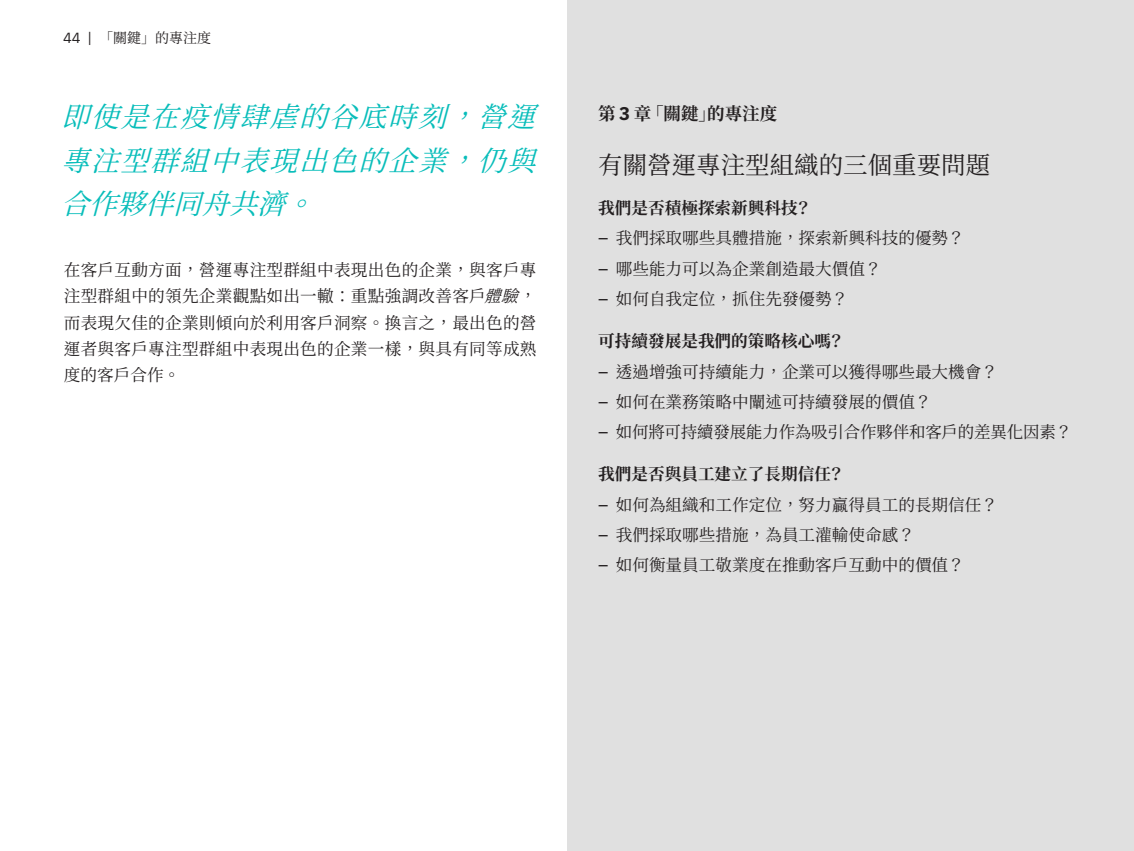
<style>
.page{position:relative;width:1134px;height:851px;background:#fff}
.page>*{position:absolute;margin:0;border:0;box-sizing:border-box;transform-origin:0 0}
.Quote_16_22{font:italic 28px/43.8px "Noto Serif CJ Ktc";color:#08bdba;text-align:justify}
.Head_2__8_5_13{font:24.5px "Noto Serif CJ Ktc";color:#231f20}
.Head_2__8_5_13-2{font:700 17.5px "Noto Serif CJ Ktc";color:#231f20}
.Body_Reg__9_5_12_5{font:16.62px/26.2px "Noto Serif CJ Ktc";color:#231f20;text-align:justify}
.Body_Reg__9_5_12_5-2{font:700 16.62px "Noto Serif CJ Ktc";color:#231f20}
.t1{font:14px "Noto Serif CJ Ktc";color:#231f20}
.s1{font-family:"IBM Plex Sans";font-size:14.7px}
.s2{font-style:italic}
.s3{font-family:"IBM Plex Sans";font-size:18.38px}
.s4{font-family:"IBM Plex Sans";font-size:17.5px}
</style>
<div class="page">
<div style="left:567px;top:0;width:567px;height:850px;background:#e0e0e0"></div>
<p class="t1" style="left:63px;top:30px;width:150px"><span class="s1">44 |</span> 「關鍵」的專注度</p>
<p class="Quote_16_22" style="left:61px;top:95px;width:497px">即使是在疫情肆虐的谷底時刻，營運專注型群組中表現出色的企業，仍與合作夥伴同舟共濟。</p>
<p class="Body_Reg__9_5_12_5" style="left:64px;top:257px;width:474px">在客戶互動方面，營運專注型群組中表現出色的企業，與客戶專注型群組中的領先企業觀點如出一轍：重點強調改善客戶<span class="s2">體驗</span>，而表現欠佳的企業則傾向於利用客戶洞察。換言之，最出色的營運者與客戶專注型群組中表現出色的企業一樣，與具有同等成熟度的客戶合作。</p>
<p class="Head_2__8_5_13-2" style="left:598px;top:104px;width:181px">第 <span class="s3">3</span> 章「關鍵」的專注度</p>
<p class="Head_2__8_5_13" style="left:598px;top:151px;width:393px">有關營運專注型組織的三個重要問題</p>
<p class="Body_Reg__9_5_12_5-2" style="left:598px;top:198px;width:215px">我們是否積極探索新興科技？</p>
<p class="Body_Reg__9_5_12_5" style="left:598px;top:225px;width:368px"><span class="s4">–</span> 我們採取哪些具體措施，探索新興科技的優勢？</p>
<p class="Body_Reg__9_5_12_5" style="left:598px;top:256px;width:285px"><span class="s4">–</span> 哪些能力可以為企業創造最大價值？</p>
<p class="Body_Reg__9_5_12_5" style="left:598px;top:286px;width:252px"><span class="s4">–</span> 如何自我定位，抓住先發優勢？</p>
<p class="Body_Reg__9_5_12_5-2" style="left:598px;top:331px;width:248px">可持續發展是我們的策略核心嗎？</p>
<p class="Body_Reg__9_5_12_5" style="left:598px;top:358px;width:401px"><span class="s4">–</span> 透過增強可持續能力，企業可以獲得哪些最大機會？</p>
<p class="Body_Reg__9_5_12_5" style="left:598px;top:389px;width:335px"><span class="s4">–</span> 如何在業務策略中闡述可持續發展的價值？</p>
<p class="Body_Reg__9_5_12_5" style="left:598px;top:419px;width:475px"><span class="s4">–</span> 如何將可持續發展能力作為吸引合作夥伴和客戶的差異化因素？</p>
<p class="Body_Reg__9_5_12_5-2" style="left:598px;top:465px;width:248px">我們是否與員工建立了長期信任？</p>
<p class="Body_Reg__9_5_12_5" style="left:598px;top:491px;width:401px"><span class="s4">–</span> 如何為組織和工作定位，努力贏得員工的長期信任？</p>
<p class="Body_Reg__9_5_12_5" style="left:598px;top:522px;width:318px"><span class="s4">–</span> 我們採取哪些措施，為員工灌輸使命感？</p>
<p class="Body_Reg__9_5_12_5" style="left:598px;top:552px;width:368px"><span class="s4">–</span> 如何衡量員工敬業度在推動客戶互動中的價值？</p>
</div>
